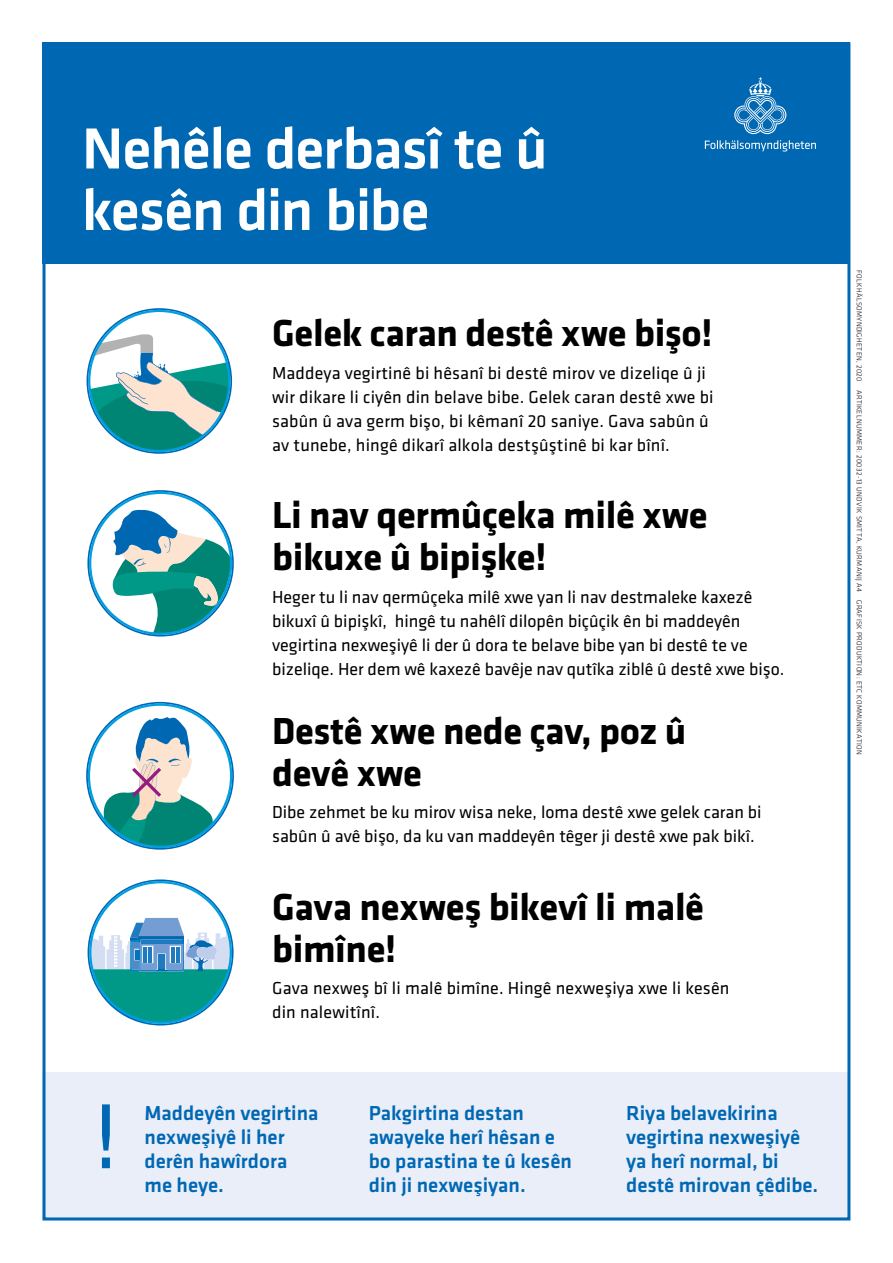
<style>
.page{position:relative;width:893px;height:1263px;background:#fff}
.page>*{position:absolute;margin:0;border:0;box-sizing:border-box;transform-origin:0 0}
.t1{font:93px "Klavika";color:#0068b3}
.t2{font:500 60px/61.5px "Klavika";letter-spacing:-.02em;color:#fff}
.t3{font:700 39px/42px "Klavika";letter-spacing:-.01em;color:#000}
.t4{font:500 21px/24px "Klavika";color:#0068b3}
.t5{font:18px/24px "Klavika";color:#000}
.t6{font:300 7.5px "Klavika";letter-spacing:.04em;color:#000}
</style>
<div class="page">
<div style="left:43px;top:1071px;width:807px;height:149px;background:#eaeef9"></div>
<div style="left:43px;top:43px;width:807px;height:221px;background:#0068b3"></div>
<svg style="left:705px;top:140px;width:111px;height:11px"></svg>
<svg style="left:734px;top:77px;width:52px;height:57px"></svg>
<svg style="left:87px;top:490px;width:147px;height:146px"></svg>
<svg style="left:87px;top:879px;width:147px;height:146px"></svg>
<svg style="left:87px;top:308px;width:145px;height:146px"></svg>
<svg style="left:86px;top:702px;width:148px;height:148px"></svg>
<h2 class="t2" style="left:82px;top:116px;width:467px">Nehêle derbasî te û kesên din bibe</h2>
<h3 class="t3" style="left:272px;top:311px;width:442px">Gelek caran destê xwe bişo!</h3>
<p class="t5" style="left:272px;top:360px;width:443px">Maddeya vegirtinê bi hêsanî bi destê mirov ve dizeliqe û ji wir dikare li ciyên din belave bibe. Gelek caran destê xwe bi sabûn û ava germ bişo, bi kêmanî 20 saniye. Gava sabûn û av tunebe, hingê dikarî alkola destşûştinê bi kar bînî.</p>
<h3 class="t3" style="left:272px;top:492px;width:437px">Li nav qermûçeka milê xwe bikuxe û bipişke!</h3>
<p class="t5" style="left:272px;top:584px;width:514px">Heger tu li nav qermûçeka milê xwe yan li nav destmaleke kaxezê bikuxî û bipişkî, hingê tu nahêlî dilopên biçûçik ên bi maddeyên vegirtina nexweşiyê li der û dora te belave bibe yan bi destê te ve bizeliqe. Her dem wê kaxezê bavêje nav qutîka ziblê û destê xwe bişo.</p>
<h3 class="t3" style="left:272px;top:708px;width:416px">Destê xwe nede çav, poz û devê xwe</h3>
<p class="t5" style="left:272px;top:800px;width:491px">Dibe zehmet be ku mirov wisa neke, loma destê xwe gelek caran bi sabûn û avê bişo, da ku van maddeyên têger ji destê xwe pak bikî.</p>
<h3 class="t3" style="left:272px;top:884px;width:434px">Gava nexweş bikevî li malê bimîne!</h3>
<p class="t5" style="left:272px;top:976px;width:459px">Gava nexweş bî li malê bimîne. Hingê nexweşiya xwe li kesên din nalewitînî.</p>
<h1 class="t1" style="left:94px;top:1076px;width:26px">!</h1>
<p class="t4" style="left:145px;top:1100px;width:175px">Maddeyên vegirtina nexweşiyê li her derên hawîrdora me heye.</p>
<p class="t4" style="left:626px;top:1100px;width:194px">Riya belavekirina vegirtina nexweşiyê ya herî normal, bi destê mirovan çêdibe.</p>
<p class="t4" style="left:369px;top:1100px;width:204px">Pakgirtina destan awayeke herî hêsan e bo parastina te û kesên din ji nexweşiyan.</p>
<p class="t6" style="left:864px;top:270px;width:486px;rotate:90deg">FOLKHÄLSOMYNDIGHETEN, 2020 ARTIKELNUMMER: 20032-13 UNDVIK SMITTA, KURMANIJ A4 GRAFISK PRODUKTION: ETC KOMMUNIKATION</p>
</div>
